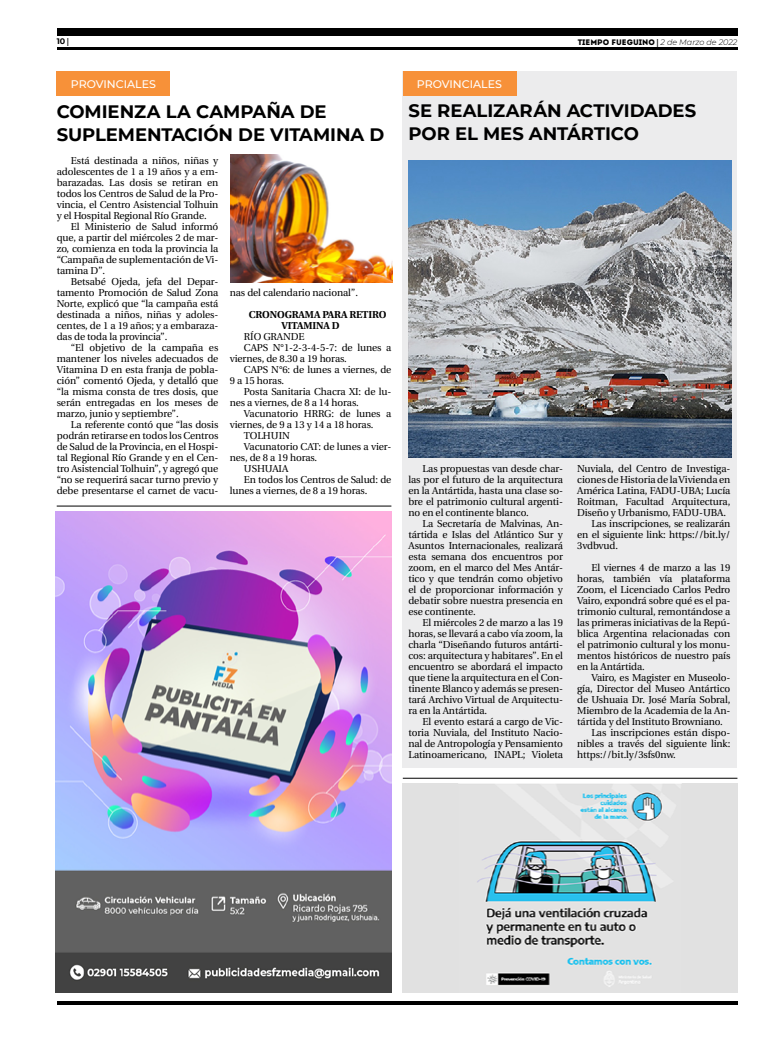
<style>
.page{position:relative;width:780px;height:1049px;background:#fff}
.page>*{position:absolute;margin:0;border:0;box-sizing:border-box;transform-origin:0 0}
.t1{font:700 18px/23px "Montserrat";letter-spacing:-.005em;color:#000}
.t2{font:500 11px "Montserrat";color:#fff}
.t3{font:10px/11px "Utopia";letter-spacing:-.01em;color:#000;text-align:justify}
.t4{font:700 10px/11px "Utopia";letter-spacing:-.01em;color:#000}
.t5{font:8px "Intro";color:#000}
.t6{font:700 8px "Montserrat";color:#000}
.s1{font-family:"Utopia"}
.s2{font-family:"Utopia";font-weight:700}
.s3{font-family:"Montserrat";font-weight:300;font-style:italic}
</style>
<div class="page">
<hr style="left:57px;top:48px;width:680px;height:2px;background:#000">
<div style="left:57px;top:28px;width:680px;height:7px;background:#000"></div>
<hr style="left:57px;top:1001px;width:680px;height:4px;background:#000">
<div style="left:403px;top:72px;width:334px;height:696px;background:#ececed"></div>
<div style="left:57px;top:72px;width:113px;height:24px;background:#f79139"></div>
<img style="left:403px;top:783px;width:334px;height:209px">
<img style="left:55px;top:512px;width:336px;height:481px">
<hr style="left:57px;top:505px;width:334px;height:1px;background:#000">
<img style="left:230px;top:154px;width:162px;height:128px">
<div style="left:403px;top:72px;width:113px;height:24px;background:#f79139"></div>
<img style="left:408px;top:160px;width:323px;height:298px">
<hr style="left:403px;top:778px;width:334px;height:1px;background:#000">
<p class="t6" style="left:57px;top:35px;width:14px">10 <span class="s1">|</span></p>
<p class="t5" style="left:577px;top:37px;width:161px">TIEMPO FUEGUINO <span class="s2">|</span> <span class="s3">2 de Marzo de 2022</span></p>
<p class="t2" style="left:71px;top:76px;width:86px">PROVINCIALES</p>
<h1 class="t1" style="left:57px;top:99px;width:329px">COMIENZA LA CAMPAÑA DE<br>SUPLEMENTACIÓN DE VITAMINA D</h1>
<p class="t3" style="left:57px;top:155px;width:163px;text-indent:14px">Está destinada a niños, niñas y adolescentes de 1 a 19 años y a em&shy;barazadas. Las dosis se retiran en todos los Centros de Salud de la Pro&shy;vincia, el Centro Asistencial Tolhuin y el Hospital Regional Río Grande.</p>
<p class="t3" style="left:57px;top:221px;width:163px;text-indent:14px">El Ministerio de Salud informó que, a partir del miércoles 2 de mar&shy;zo, comienza en toda la provincia la “Campaña de suplementación de Vi&shy;tamina D”.</p>
<p class="t3" style="left:57px;top:276px;width:163px;text-indent:14px">Betsabé Ojeda, jefa del Depar&shy;tamento Promoción de Salud Zona Norte, explicó que “la campaña está destinada a niños, niñas y adoles&shy;centes, de 1 a 19 años; y a embaraza&shy;das de toda la provincia”.</p>
<p class="t3" style="left:57px;top:342px;width:163px;text-indent:14px">“El objetivo de la campaña es mantener los niveles adecuados de Vitamina D en esta franja de pobla&shy;ción” comentó Ojeda, y detalló que “la misma consta de tres dosis, que serán entregadas en los meses de marzo, junio y septiembre”.</p>
<p class="t3" style="left:57px;top:419px;width:163px;text-indent:14px">La referente contó que “las dosis podrán retirarse en todos los Centros de Salud de la Provincia, en el Hospi&shy;tal Regional Río Grande y en el Cen&shy;tro Asistencial Tolhuin”, y agregó que “no se requerirá sacar turno previo y debe presentarse el carnet de vacu-</p>
<p class="t3" style="left:230px;top:287px;width:130px">nas del calendario nacional”.</p>
<p class="t4" style="left:281px;top:309px;width:107px;text-indent:-33px">CRONOGRAMA PARA RETIRO<br>VITAMINA D</p>
<p class="t3" style="left:244px;top:331px;width:62px">RÍO GRANDE</p>
<p class="t3" style="left:244px;top:342px;width:149px">CAPS N°1-2-3-4-5-7: de lunes a</p>
<p class="t3" style="left:230px;top:353px;width:119px">viernes, de 8.30 a 19 horas.</p>
<p class="t3" style="left:244px;top:364px;width:149px">CAPS N°6: de lunes a viernes, de</p>
<p class="t3" style="left:230px;top:375px;width:56px">9 a 15 horas.</p>
<p class="t3" style="left:244px;top:386px;width:149px">Posta Sanitaria Chacra XI: de lu-</p>
<p class="t3" style="left:230px;top:397px;width:130px">nes a viernes, de 8 a 14 horas.</p>
<p class="t3" style="left:244px;top:408px;width:149px">Vacunatorio HRRG: de lunes a</p>
<p class="t3" style="left:230px;top:419px;width:145px">viernes, de 9 a 13 y 14 a 18 horas.</p>
<p class="t3" style="left:244px;top:430px;width:47px">TOLHUIN</p>
<p class="t3" style="left:244px;top:441px;width:149px">Vacunatorio CAT: de lunes a vier-</p>
<p class="t3" style="left:230px;top:452px;width:89px">nes, de 8 a 19 horas.</p>
<p class="t3" style="left:244px;top:463px;width:46px">USHUAIA</p>
<p class="t3" style="left:244px;top:474px;width:149px">En todos los Centros de Salud: de</p>
<p class="t3" style="left:230px;top:485px;width:139px">lunes a viernes, de 8 a 19 horas.</p>
<p class="t2" style="left:417px;top:76px;width:86px">PROVINCIALES</p>
<h1 class="t1" style="left:408px;top:98px;width:289px">SE REALIZARÁN ACTIVIDADES<br>POR EL MES ANTÁRTICO</h1>
<p class="t3" style="left:408px;top:463px;width:156px;text-indent:14px">Las propuestas van desde char&shy;las por el futuro de la arquitectura en la Antártida, hasta una clase so&shy;bre el patrimonio cultural argenti&shy;no en el continente blanco.</p>
<p class="t3" style="left:408px;top:518px;width:156px;text-indent:14px">La Secretaría de Malvinas, An&shy;tártida e Islas del Atlántico Sur y Asuntos Internacionales, realizará esta semana dos encuentros por zoom, en el marco del Mes Antár&shy;tico y que tendrán como objetivo el de proporcionar información y debatir sobre nuestra presencia en ese continente.</p>
<p class="t3" style="left:408px;top:617px;width:156px;text-indent:14px">El miércoles 2 de marzo a las 19 horas, se llevará a cabo vía zoom, la charla “Diseñando futuros antárti&shy;cos: arquitectura y habitares”. En el encuentro se abordará el impacto que tiene la arquitectura en el Con&shy;tinente Blanco y además se presen&shy;tará Archivo Virtual de Arquitectu&shy;ra en la Antártida.</p>
<p class="t3" style="left:408px;top:716px;width:156px;text-indent:14px">El evento estará a cargo de Vic&shy;toria Nuviala, del Instituto Nacio&shy;nal de Antropología y Pensamiento Latinoamericano, INAPL; Violeta</p>
<p class="t3" style="left:577px;top:463px;width:155px">Nuviala, del Centro de Investiga-</p>
<p class="t3" style="left:577px;top:474px;width:155px">ciones de Historia de la Vivienda en</p>
<p class="t3" style="left:577px;top:485px;width:155px">América Latina, FADU-UBA; Lucía</p>
<p class="t3" style="left:577px;top:496px;width:155px">Roitman, Facultad Arquitectura,</p>
<p class="t3" style="left:577px;top:507px;width:150px">Diseño y Urbanismo, FADU-UBA.</p>
<p class="t3" style="left:591px;top:518px;width:140px">Las inscripciones, se realizarán</p>
<p class="t3" style="left:577px;top:529px;width:155px">en el siguiente link: https://bit.ly/</p>
<p class="t3" style="left:577px;top:540px;width:42px">3vdbvud.</p>
<p class="t3" style="left:577px;top:562px;width:155px;text-indent:14px">El viernes 4 de marzo a las 19 horas, también vía plataforma Zoom, el Licenciado Carlos Pedro Vairo, expondrá sobre qué es el pa&shy;trimonio cultural, remontándose a las primeras iniciativas de la Repú&shy;blica Argentina relacionadas con el patrimonio cultural y los monu&shy;mentos históricos de nuestro país en la Antártida.</p>
<p class="t3" style="left:591px;top:672px;width:140px">Vairo, es Magister en Museolo-</p>
<p class="t3" style="left:577px;top:683px;width:155px">gía, Director del Museo Antártico</p>
<p class="t3" style="left:577px;top:694px;width:155px">de Ushuaia Dr. José María Sobral,</p>
<p class="t3" style="left:577px;top:705px;width:155px">Miembro de la Academia de la An-</p>
<p class="t3" style="left:577px;top:716px;width:147px">tártida y del Instituto Browniano.</p>
<p class="t3" style="left:591px;top:727px;width:140px">Las inscripciones están dispo-</p>
<p class="t3" style="left:577px;top:738px;width:155px">nibles a través del siguiente link:</p>
<p class="t3" style="left:577px;top:749px;width:100px">https://bit.ly/3sfs0nw.</p>
</div>
